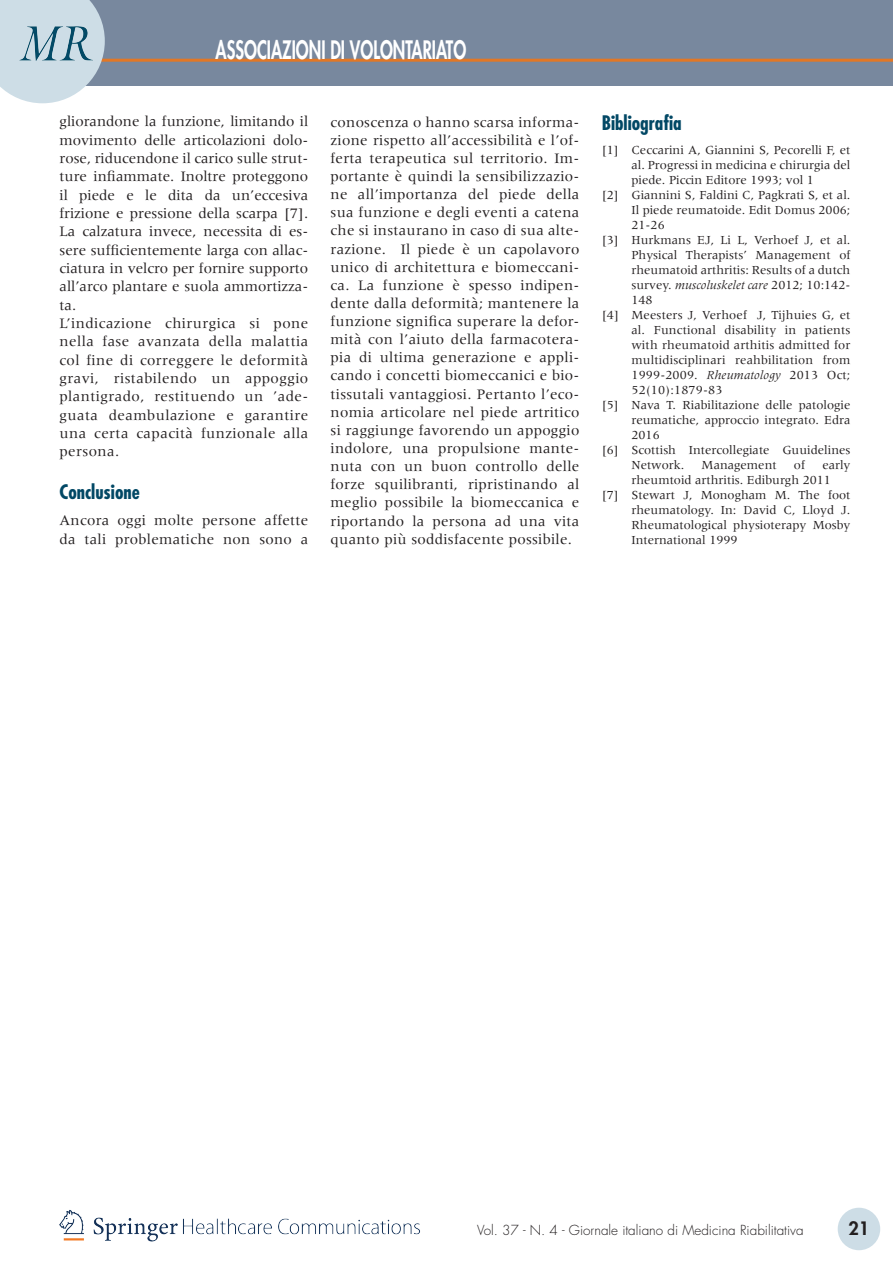
<style>
.page{position:relative;width:893px;height:1263px;background:#fff}
.page>*{position:absolute;margin:0;border:0;box-sizing:border-box;transform-origin:0 0}
.t1{font:800 24.75px "Futura";color:#fff;scale:.67 1}
.t2{font:700 condensed 19.5px "Futura";color:#024865}
.t3{font:800 18px "Futura";color:#231f20}
.t4{font:15px/18.1px "Meridien";letter-spacing:.02em;color:#231f20;text-align:justify}
.t5{font:15px/18.3px "Meridien";color:#231f20}
.t6{font:300 13.5px "Futura";color:#231f20}
.t7{font:12.75px "Meridien";color:#231f20}
.s1{font-style:italic}
</style>
<div class="page">
<div style="left:0;top:0;width:893px;height:85px;background:#78889e"></div>
<hr style="left:96px;top:59px;width:797px;height:3px;background:#e27725">
<svg style="left:0;top:0;width:105px;height:103px;background:#cbdae3"></svg>
<img style="left:59px;top:1210px;width:361px;height:32px">
<img style="left:20px;top:27px;width:73px;height:33px">
<div style="left:838px;top:1208px;width:42px;height:42px;background:#cddde6;border-radius:50%"></div>
<h1 class="t1" style="left:216px;top:33px;width:376px">ASSOCIAZIONI DI VOLONTARIATO</h1>
<p class="t5" style="left:60px;top:112px;width:250px">gliorandone la funzione, limitando il movimento delle articolazioni dolo&shy;rose, riducendone il carico sulle strut&shy;ture infiammate. Inoltre proteggono il piede e le dita da un’eccesiva frizione e pressione della scarpa [7].<br>La calzatura invece, necessita di es&shy;sere sufficientemente larga con allac&shy;ciatura in velcro per fornire supporto all’arco plantare e suola ammortizza&shy;ta.<br>L’indicazione chirurgica si pone nella fase avanzata della malattia col fine di correggere le deformità gravi, ristabilendo un appoggio plantigrado, restituendo un ’ade&shy;guata deambulazione e garantire una certa capacità funzionale alla persona.</p>
<h2 class="t2" style="left:60px;top:479px;width:82px">Conclusione</h2>
<p class="t4" style="left:60px;top:511px;width:250px">Ancora oggi molte persone affette da tali problematiche non sono a</p>
<p class="t4" style="left:331px;top:113px;width:250px">conoscenza o hanno scarsa informa&shy;zione rispetto all’accessibilità e l’of&shy;ferta terapeutica sul territorio. Im&shy;portante è quindi la sensibilizzazio&shy;ne all’importanza del piede della sua funzione e degli eventi a catena che si instaurano in caso di sua alte&shy;razione. Il piede è un capolavoro unico di architettura e biomeccani&shy;ca. La funzione è spesso indipen&shy;dente dalla deformità; mantenere la funzione significa superare la defor&shy;mità con l’aiuto della farmacotera&shy;pia di ultima generazione e appli&shy;cando i concetti biomeccanici e bio&shy;tissutali vantaggiosi. Pertanto l’eco&shy;nomia articolare nel piede artritico si raggiunge favorendo un appoggio indolore, una propulsione mante&shy;nuta con un buon controllo delle forze squilibranti, ripristinando al meglio possibile la biomeccanica e riportando la persona ad una vita quanto più soddisfacente possibile.</p>
<h2 class="t2" style="left:602px;top:111px;width:81px">Bibliografia</h2>
<p class="t7" style="left:602px;top:143px;width:250px">[1] Ceccarini A, Giannini S, Pecorelli F, et</p>
<p class="t7" style="left:631px;top:158px;width:220px">al. Progressi in medicina e chirurgia del</p>
<p class="t7" style="left:631px;top:173px;width:184px">piede. Piccin Editore 1993; vol 1</p>
<p class="t7" style="left:602px;top:188px;width:250px">[2] Giannini S, Faldini C, Pagkrati S, et al.</p>
<p class="t7" style="left:631px;top:203px;width:220px">Il piede reumatoide. Edit Domus 2006;</p>
<p class="t7" style="left:631px;top:218px;width:35px">21-26</p>
<p class="t7" style="left:602px;top:233px;width:250px">[3] Hurkmans EJ, Li L, Verhoef J, et al.</p>
<p class="t7" style="left:631px;top:248px;width:220px">Physical Therapists’ Management of</p>
<p class="t7" style="left:631px;top:263px;width:220px">rheumatoid arthritis: Results of a dutch</p>
<p class="t7" style="left:631px;top:278px;width:220px">survey. <span class="s1">muscoluskelet care</span> 2012; 10:142-</p>
<p class="t7" style="left:631px;top:293px;width:23px">148</p>
<p class="t7" style="left:602px;top:308px;width:250px">[4] Meesters J, Verhoef J, Tijhuies G, et</p>
<p class="t7" style="left:631px;top:323px;width:220px">al. Functional disability in patients</p>
<p class="t7" style="left:631px;top:338px;width:220px">with rheumatoid arthitis admitted for</p>
<p class="t7" style="left:631px;top:353px;width:220px">multidisciplinari reahbilitation from</p>
<p class="t7" style="left:631px;top:368px;width:220px">1999-2009. <span class="s1">Rheumatology</span> 2013 Oct;</p>
<p class="t7" style="left:631px;top:383px;width:92px">52(10):1879-83</p>
<p class="t7" style="left:602px;top:398px;width:250px">[5] Nava T. Riabilitazione delle patologie</p>
<p class="t7" style="left:631px;top:413px;width:220px">reumatiche, approccio integrato. Edra</p>
<p class="t7" style="left:631px;top:428px;width:30px">2016</p>
<p class="t7" style="left:602px;top:443px;width:250px">[6] Scottish Intercollegiate Guuidelines</p>
<p class="t7" style="left:631px;top:458px;width:54px">Network.</p>
<p class="t7" style="left:702px;top:458px;width:77px">Management</p>
<p class="t7" style="left:794px;top:458px;width:13px">of</p>
<p class="t7" style="left:822px;top:458px;width:30px">early</p>
<p class="t7" style="left:631px;top:473px;width:201px">rheumtoid arthritis. Ediburgh 2011</p>
<p class="t7" style="left:602px;top:488px;width:250px">[7] Stewart J, Monogham M. The foot</p>
<p class="t7" style="left:631px;top:503px;width:220px">rheumatology. In: David C, Lloyd J.</p>
<p class="t7" style="left:631px;top:518px;width:220px">Rheumatological physioterapy Mosby</p>
<p class="t7" style="left:631px;top:533px;width:108px">International 1999</p>
<p class="t6" style="left:477px;top:1221px;width:328px">Vol. 37 - N. 4 - Giornale italiano di Medicina Riabilitativa</p>
<p class="t3" style="left:848px;top:1216px;width:22px">21</p>
</div>
